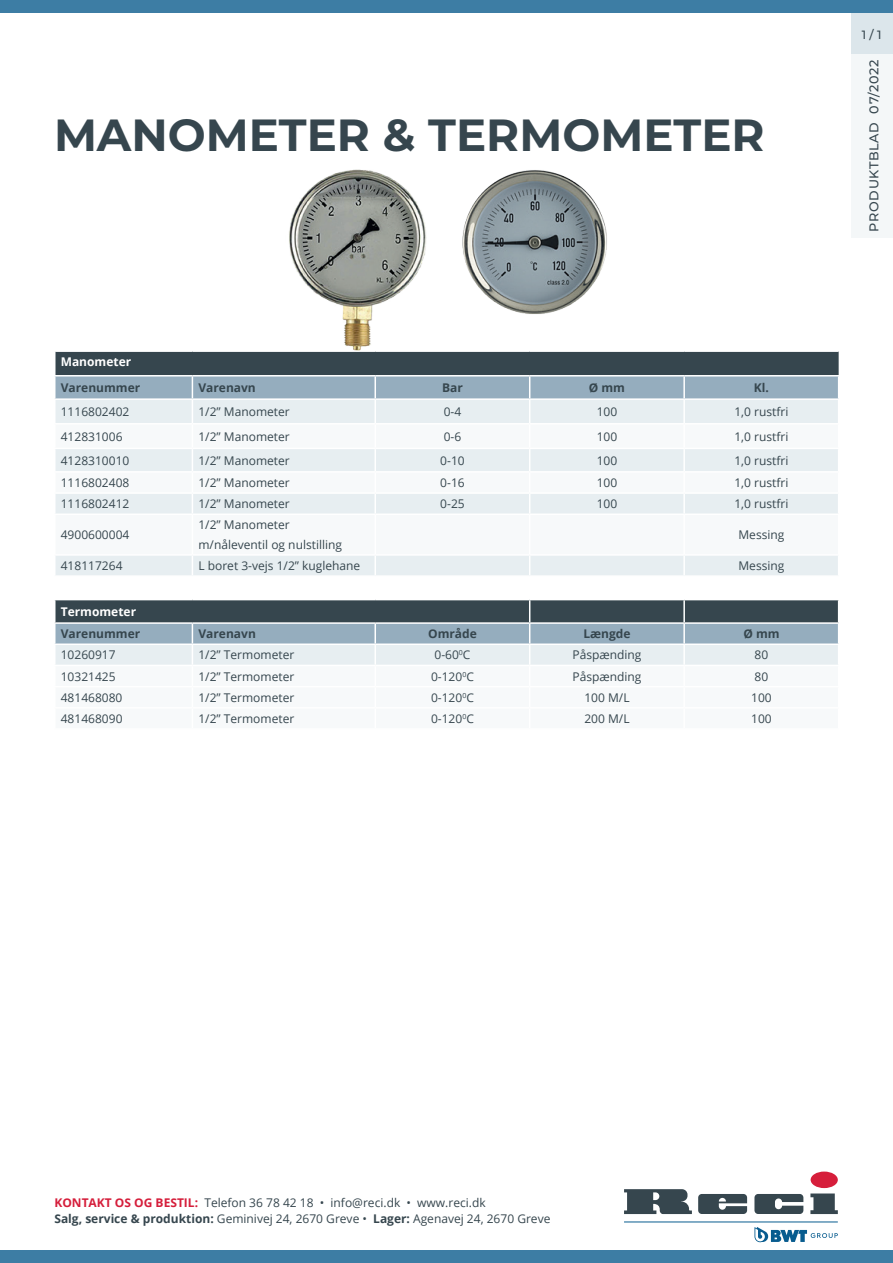
<style>
.page{position:relative;width:893px;height:1263px;background:#fff}
.page>*{position:absolute;margin:0;border:0;box-sizing:border-box;transform-origin:0 0}
.t1{font:700 45px "Montserrat";color:#36464e}
.t2{font:500 12.75px "Montserrat";letter-spacing:.05em;color:#36464e}
.t3{font:12px/16.5px "Open Sans";color:#36464e}
.t4{font:700 12px "Open Sans";color:#36464e}
.t5{font:700 12px "Open Sans";color:#fff}
.t6{font:500 12px "Montserrat";color:#36464e}
.s1{font-weight:700;color:#d51e3b}
.s2{font-weight:700}
</style>
<div class="page">
<div style="left:852px;top:54px;width:41px;height:183px;background:#f4f7f8"></div>
<div style="left:852px;top:13px;width:41px;height:41px;background:#dce6eb"></div>
<div style="left:0;top:0;width:893px;height:13px;background:#3d7da4"></div>
<div style="left:0;top:1250px;width:893px;height:13px;background:#3d7da4"></div>
<svg style="left:698px;top:1194px;width:49px;height:20px"></svg>
<svg style="left:754px;top:1194px;width:49px;height:20px"></svg>
<svg style="left:810px;top:1171px;width:28px;height:43px"></svg>
<svg style="left:624px;top:1189px;width:68px;height:25px;background:#556369"></svg>
<svg style="left:754px;top:1227px;width:84px;height:15px"></svg>
<hr style="left:624px;top:1221px;width:214px;height:1px;background:#085c8f">
<div style="left:56px;top:352px;width:783px;height:23px;background:#36464e"></div>
<div style="left:56px;top:376px;width:782px;height:22px;background:#95adbe"></div>
<div style="left:56px;top:400px;width:782px;height:23px;background:#e7eef1"></div>
<svg style="left:56px;top:449px;width:782px;height:216px"></svg>
<hr style="left:374px;top:376px;width:2px;height:22px;background:#fff">
<hr style="left:683px;top:376px;width:2px;height:22px;background:#fff">
<hr style="left:374px;top:400px;width:2px;height:23px;background:#fff">
<hr style="left:683px;top:400px;width:2px;height:23px;background:#fff">
<hr style="left:374px;top:449px;width:2px;height:22px;background:#fff">
<hr style="left:683px;top:449px;width:2px;height:22px;background:#fff">
<hr style="left:54px;top:471px;width:138px;height:2px;background:#fff">
<hr style="left:192px;top:471px;width:183px;height:2px;background:#fff">
<hr style="left:375px;top:471px;width:155px;height:2px;background:#fff">
<hr style="left:530px;top:471px;width:154px;height:2px;background:#fff">
<hr style="left:684px;top:471px;width:155px;height:2px;background:#fff">
<hr style="left:54px;top:492px;width:138px;height:2px;background:#fff">
<svg style="left:55px;top:494px;width:1px;height:19px"></svg>
<hr style="left:192px;top:492px;width:183px;height:2px;background:#fff">
<svg style="left:192px;top:376px;width:1px;height:137px"></svg>
<hr style="left:375px;top:492px;width:155px;height:2px;background:#fff">
<svg style="left:374px;top:473px;width:2px;height:40px"></svg>
<hr style="left:530px;top:492px;width:154px;height:2px;background:#fff">
<svg style="left:529px;top:376px;width:1px;height:137px"></svg>
<hr style="left:684px;top:492px;width:155px;height:2px;background:#fff">
<svg style="left:683px;top:473px;width:2px;height:40px"></svg>
<hr style="left:54px;top:513px;width:138px;height:2px;background:#fff">
<hr style="left:192px;top:513px;width:183px;height:2px;background:#fff">
<hr style="left:192px;top:515px;width:1px;height:39px;background:#fff">
<hr style="left:375px;top:513px;width:155px;height:2px;background:#fff">
<hr style="left:374px;top:515px;width:2px;height:39px;background:#fff">
<hr style="left:530px;top:513px;width:154px;height:2px;background:#fff">
<hr style="left:529px;top:515px;width:1px;height:39px;background:#fff">
<hr style="left:684px;top:513px;width:155px;height:2px;background:#fff">
<hr style="left:683px;top:515px;width:2px;height:39px;background:#fff">
<hr style="left:54px;top:554px;width:138px;height:2px;background:#fff">
<svg style="left:55px;top:556px;width:1px;height:19px"></svg>
<hr style="left:192px;top:554px;width:183px;height:2px;background:#fff">
<hr style="left:375px;top:554px;width:155px;height:2px;background:#fff">
<svg style="left:374px;top:556px;width:2px;height:19px"></svg>
<hr style="left:530px;top:554px;width:154px;height:2px;background:#fff">
<hr style="left:684px;top:554px;width:155px;height:2px;background:#fff">
<svg style="left:683px;top:556px;width:2px;height:19px"></svg>
<hr style="left:54px;top:575px;width:138px;height:2px;background:#fff">
<hr style="left:192px;top:575px;width:183px;height:2px;background:#fff">
<svg style="left:192px;top:556px;width:1px;height:43px"></svg>
<hr style="left:375px;top:575px;width:155px;height:2px;background:#fff">
<hr style="left:374px;top:577px;width:2px;height:22px;background:#fff">
<hr style="left:530px;top:575px;width:154px;height:2px;background:#fff">
<hr style="left:684px;top:575px;width:155px;height:2px;background:#fff">
<hr style="left:683px;top:577px;width:2px;height:22px;background:#fff">
<hr style="left:54px;top:599px;width:138px;height:1px;background:#fff">
<hr style="left:192px;top:599px;width:183px;height:1px;background:#fff">
<hr style="left:375px;top:599px;width:155px;height:1px;background:#fff">
<hr style="left:530px;top:599px;width:154px;height:1px;background:#fff">
<hr style="left:684px;top:599px;width:155px;height:1px;background:#fff">
<hr style="left:683px;top:600px;width:2px;height:22px;background:#fff">
<hr style="left:54px;top:622px;width:138px;height:2px;background:#fff">
<svg style="left:55px;top:624px;width:1px;height:19px"></svg>
<hr style="left:192px;top:622px;width:183px;height:2px;background:#fff">
<hr style="left:375px;top:622px;width:155px;height:2px;background:#fff">
<svg style="left:374px;top:624px;width:2px;height:19px"></svg>
<hr style="left:530px;top:622px;width:154px;height:2px;background:#fff">
<hr style="left:684px;top:622px;width:155px;height:2px;background:#fff">
<svg style="left:683px;top:624px;width:2px;height:19px"></svg>
<hr style="left:54px;top:643px;width:138px;height:2px;background:#fff">
<hr style="left:192px;top:643px;width:183px;height:2px;background:#fff">
<hr style="left:375px;top:643px;width:155px;height:2px;background:#fff">
<hr style="left:374px;top:645px;width:2px;height:20px;background:#fff">
<hr style="left:530px;top:643px;width:154px;height:2px;background:#fff">
<hr style="left:684px;top:643px;width:155px;height:2px;background:#fff">
<hr style="left:683px;top:645px;width:2px;height:20px;background:#fff">
<svg style="left:192px;top:624px;width:1px;height:41px"></svg>
<svg style="left:529px;top:556px;width:1px;height:109px"></svg>
<img style="left:282px;top:169px;width:151px;height:184px">
<img style="left:462px;top:170px;width:145px;height:144px">
<h1 class="t1" style="left:54px;top:103px;width:712px">MANOMETER &amp; TERMOMETER</h1>
<p class="t5" style="left:61px;top:353px;width:72px">Manometer</p>
<p class="t4" style="left:61px;top:379px;width:81px">Varenummer</p>
<p class="t4" style="left:198px;top:379px;width:59px">Varenavn</p>
<p class="t4" style="left:442px;top:379px;width:22px">Bar</p>
<p class="t4" style="left:589px;top:379px;width:38px">Ø mm</p>
<p class="t4" style="left:754px;top:379px;width:17px">Kl.</p>
<p class="t3" style="left:61px;top:403px;width:70px">1116802402</p>
<p class="t3" style="left:198px;top:403px;width:93px">1/2” Manometer</p>
<p class="t3" style="left:444px;top:403px;width:19px">0-4</p>
<p class="t3" style="left:597px;top:403px;width:22px">100</p>
<p class="t3" style="left:734px;top:403px;width:56px">1,0 rustfri</p>
<p class="t3" style="left:61px;top:428px;width:63px">412831006</p>
<p class="t3" style="left:198px;top:428px;width:93px">1/2” Manometer</p>
<p class="t3" style="left:444px;top:428px;width:19px">0-6</p>
<p class="t3" style="left:597px;top:428px;width:22px">100</p>
<p class="t3" style="left:734px;top:428px;width:56px">1,0 rustfri</p>
<p class="t3" style="left:61px;top:452px;width:70px">4128310010</p>
<p class="t3" style="left:198px;top:452px;width:93px">1/2” Manometer</p>
<p class="t3" style="left:440px;top:452px;width:26px">0-10</p>
<p class="t3" style="left:597px;top:452px;width:22px">100</p>
<p class="t3" style="left:734px;top:452px;width:56px">1,0 rustfri</p>
<p class="t3" style="left:61px;top:474px;width:70px">1116802408</p>
<p class="t3" style="left:198px;top:474px;width:93px">1/2” Manometer</p>
<p class="t3" style="left:440px;top:474px;width:26px">0-16</p>
<p class="t3" style="left:597px;top:474px;width:22px">100</p>
<p class="t3" style="left:734px;top:474px;width:56px">1,0 rustfri</p>
<p class="t3" style="left:61px;top:495px;width:70px">1116802412</p>
<p class="t3" style="left:198px;top:495px;width:93px">1/2” Manometer</p>
<p class="t3" style="left:440px;top:495px;width:26px">0-25</p>
<p class="t3" style="left:597px;top:495px;width:22px">100</p>
<p class="t3" style="left:734px;top:495px;width:56px">1,0 rustfri</p>
<p class="t3" style="left:61px;top:526px;width:70px">4900600004</p>
<p class="t3" style="left:198px;top:515px;width:145px;line-height:19.5px">1/2” Manometer m/nåleventil og nulstilling</p>
<p class="t3" style="left:738px;top:526px;width:47px">Messing</p>
<p class="t3" style="left:61px;top:557px;width:63px">418117264</p>
<p class="t3" style="left:198px;top:557px;width:163px">L boret 3-vejs 1/2” kuglehane</p>
<p class="t3" style="left:738px;top:557px;width:47px">Messing</p>
<p class="t5" style="left:61px;top:603px;width:77px">Termometer</p>
<p class="t4" style="left:61px;top:625px;width:81px">Varenummer</p>
<p class="t4" style="left:198px;top:625px;width:59px">Varenavn</p>
<p class="t4" style="left:428px;top:625px;width:50px">Område</p>
<p class="t4" style="left:583px;top:625px;width:49px">Længde</p>
<p class="t4" style="left:743px;top:625px;width:38px">Ø mm</p>
<p class="t3" style="left:61px;top:646px;width:56px">10260917</p>
<p class="t3" style="left:198px;top:646px;width:97px">1/2” Termometer</p>
<p class="t3" style="left:434px;top:646px;width:37px">0-60<sup>0</sup>C</p>
<p class="t3" style="left:572px;top:646px;width:70px">Påspænding</p>
<p class="t3" style="left:754px;top:646px;width:15px">80</p>
<p class="t3" style="left:61px;top:668px;width:56px">10321425</p>
<p class="t3" style="left:198px;top:668px;width:97px">1/2” Termometer</p>
<p class="t3" style="left:431px;top:668px;width:44px">0-120<sup>0</sup>C</p>
<p class="t3" style="left:572px;top:668px;width:70px">Påspænding</p>
<p class="t3" style="left:754px;top:668px;width:15px">80</p>
<p class="t3" style="left:61px;top:689px;width:63px">481468080</p>
<p class="t3" style="left:198px;top:689px;width:97px">1/2” Termometer</p>
<p class="t3" style="left:431px;top:689px;width:44px">0-120<sup>0</sup>C</p>
<p class="t3" style="left:584px;top:689px;width:47px">100 M/L</p>
<p class="t3" style="left:751px;top:689px;width:22px">100</p>
<p class="t3" style="left:61px;top:710px;width:63px">481468090</p>
<p class="t3" style="left:198px;top:710px;width:97px">1/2” Termometer</p>
<p class="t3" style="left:431px;top:710px;width:44px">0-120<sup>0</sup>C</p>
<p class="t3" style="left:584px;top:710px;width:47px">200 M/L</p>
<p class="t3" style="left:751px;top:710px;width:22px">100</p>
<p class="t6" style="left:862px;top:26px;width:21px">1 / 1</p>
<p class="t2" style="left:865px;top:232px;width:174px;rotate:-90deg">PRODUKTBLAD 07/2022</p>
<p class="t3" style="left:54px;top:1194px;width:497px"><span class="s1">KONTAKT OS OG BESTIL:</span> Telefon 36 78 42 18 • info@reci.dk • www.reci.dk<br><span class="s2">Salg, service &amp; produktion:</span> Geminivej 24, 2670 Greve • <span class="s2">Lager:</span> Agenavej 24, 2670 Greve</p>
</div>
